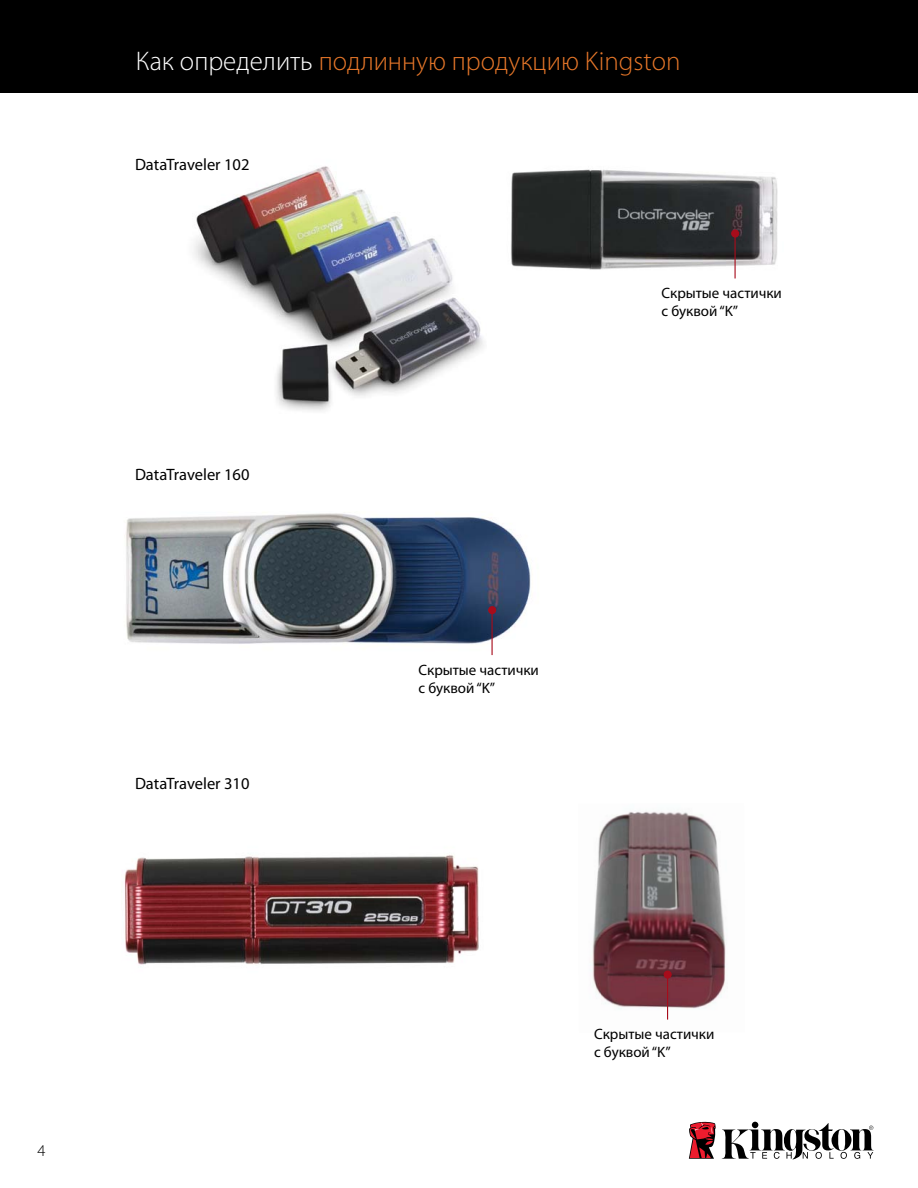
<style>
.page{position:relative;width:918px;height:1188px;background:#fff}
.page>*{position:absolute;margin:0;border:0;box-sizing:border-box;transform-origin:0 0}
.t1{font:300 27px "Myriad Pro";color:#e57629}
.t2{font:16.5px "Myriad Pro";color:#000}
.t3{font:300 16.5px "Myriad Pro";color:#000}
.t4{font:15px/18px "Myriad Pro";color:#000}
.s1{color:#fff}
</style>
<div class="page">
<div style="left:0;top:0;width:918px;height:93px;background:#000"></div>
<svg style="left:722px;top:1122px;width:152px;height:38px"></svg>
<svg style="left:689px;top:1122px;width:27px;height:37px"></svg>
<img style="left:126px;top:513px;width:405px;height:143px">
<img style="left:194px;top:166px;width:290px;height:245px">
<img style="left:511px;top:169px;width:267px;height:110px">
<img style="left:124px;top:855px;width:355px;height:110px">
<img style="left:592px;top:811px;width:134px;height:209px">
<hr style="left:735px;top:234px;width:1px;height:44px;background:#a70c1b">
<hr style="left:667px;top:975px;width:1px;height:45px;background:#a70c1b">
<hr style="left:492px;top:610px;width:1px;height:45px;background:#a70c1b">
<div style="left:732px;top:230px;width:7px;height:7px;background:#a70c1b;border-radius:50%"></div>
<div style="left:731px;top:229px;width:8px;height:9px;border:1px solid #a70c1b;border-radius:50%"></div>
<div style="left:664px;top:971px;width:7px;height:7px;background:#a70c1b;border-radius:50%"></div>
<div style="left:664px;top:971px;width:8px;height:8px;border:1px solid #a70c1b;border-radius:50%"></div>
<div style="left:489px;top:607px;width:7px;height:7px;background:#a70c1b;border-radius:50%"></div>
<div style="left:488px;top:606px;width:8px;height:8px;border:1px solid #a70c1b;border-radius:50%"></div>
<h1 class="t1" style="left:136px;top:45px;width:546px"><span class="s1">Как определить</span> подлинную продукцию Kingston</h1>
<p class="t2" style="left:135px;top:154px;width:116px">DataTraveler 102</p>
<p class="t2" style="left:135px;top:464px;width:116px">DataTraveler 160</p>
<p class="t2" style="left:135px;top:774px;width:116px">DataTraveler 310</p>
<p class="t4" style="left:662px;top:284px;width:122px">Скрытые частички с буквой “K”</p>
<p class="t4" style="left:418px;top:660px;width:122px">Скрытые частички с буквой “K”</p>
<p class="t3" style="left:38px;top:1141px;width:10px">4</p>
<p class="t4" style="left:594px;top:1025px;width:122px">Скрытые частички с буквой “K”</p>
</div>
